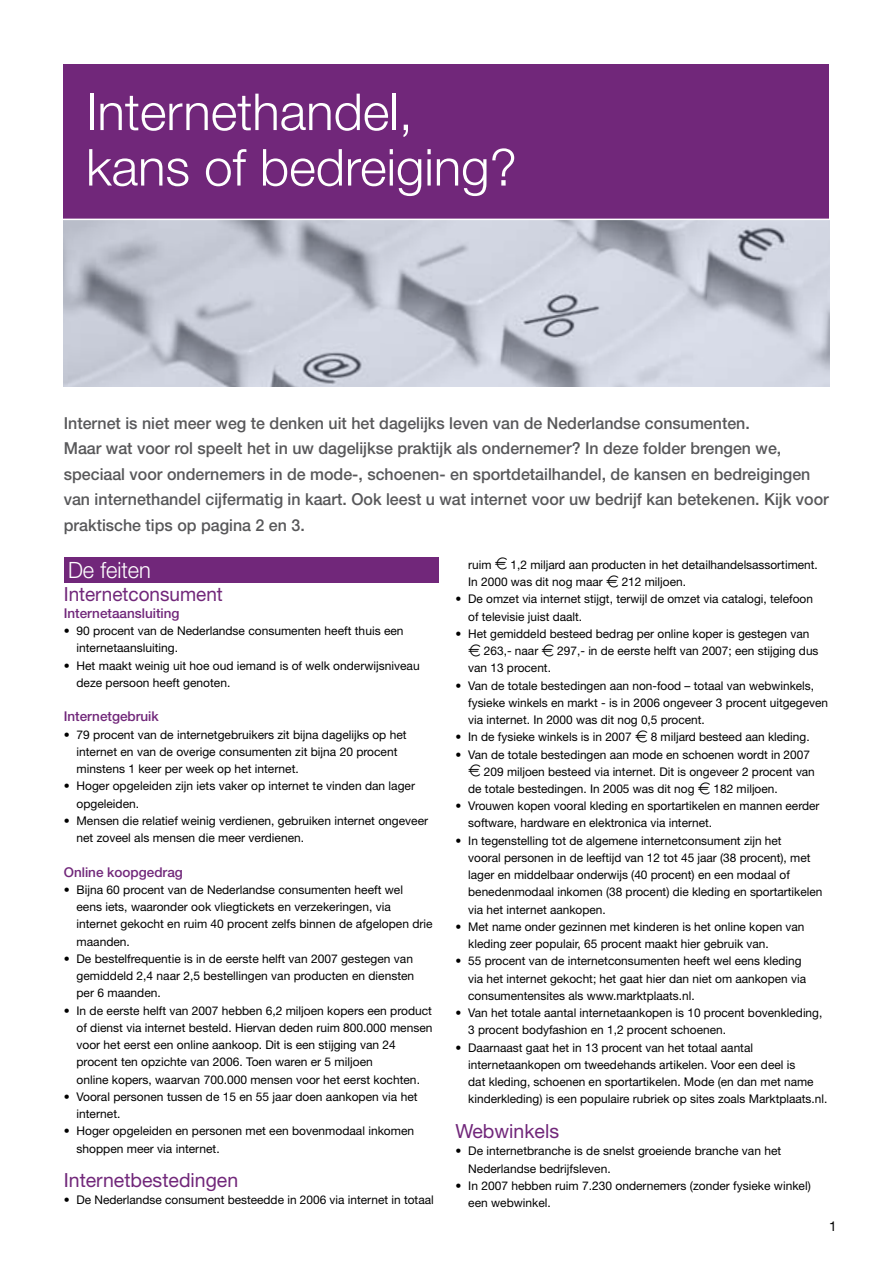
<style>
.page{position:relative;width:893px;height:1263px;background:#fff}
.page>*{position:absolute;margin:0;border:0;box-sizing:border-box;transform-origin:0 0}
.t1{font:300 51px/55.5px "Helvetica Neue";color:#fff}
.t2{font:300 22.5px "Helvetica Neue";color:#fff}
.t3{font:19.5px "Helvetica Neue";color:#71277a}
.t4{font:500 16.5px/25.5px "Helvetica Neue";color:#58585a}
.t5{font:500 13.5px "Helvetica Neue";color:#71277a}
.t6{font:13.5px "Helvetica Neue";color:#000}
.t7{font:12px/17.2px "Helvetica Neue";color:#000}
.s1{font-family:"Euro Logo"}
</style>
<div class="page">
<div style="left:64px;top:557px;width:374px;height:26px;background:#71277a"></div>
<img style="left:64px;top:220px;width:765px;height:167px">
<div style="left:64px;top:64px;width:765px;height:156px;background:#71277a"></div>
<hr style="left:50px;top:219px;width:792px;height:1px;background:#fff">
<h1 class="t1" style="left:86px;top:83px;width:432px">Internethandel, kans of bedreiging?</h1>
<p class="t4" style="left:64px;top:410px;width:766px">Internet is niet meer weg te denken uit het dagelijks leven van de Nederlandse consumenten.<br>Maar wat voor rol speelt het in uw dagelijkse praktijk als ondernemer? In deze folder brengen we, speciaal voor ondernemers in de mode-, schoenen- en sportdetailhandel, de kansen en bedreigingen van internethandel cijfermatig in kaart. Ook leest u wat internet voor uw bedrijf kan betekenen. Kijk voor praktische tips op pagina 2 en 3.</p>
<h2 class="t2" style="left:68px;top:556px;width:84px">De feiten</h2>
<h3 class="t3" style="left:64px;top:582px;width:161px">Internetconsument</h3>
<p class="t5" style="left:64px;top:605px;width:117px">Internetaansluiting</p>
<p class="t7" style="left:77px;top:622px;width:328px;text-indent:-13px">• 90 procent van de Nederlandse consumenten heeft thuis een internetaansluiting.</p>
<p class="t7" style="left:77px;top:656px;width:345px;text-indent:-13px">• Het maakt weinig uit hoe oud iemand is of welk onderwijsniveau deze persoon heeft genoten.</p>
<p class="t5" style="left:64px;top:708px;width:97px">Internetgebruik</p>
<p class="t7" style="left:77px;top:725px;width:332px;text-indent:-13px">• 79 procent van de internetgebruikers zit bijna dagelijks op het internet en van de overige consumenten zit bijna 20 procent minstens 1 keer per week op het internet.</p>
<p class="t7" style="left:77px;top:777px;width:340px;text-indent:-13px">• Hoger opgeleiden zijn iets vaker op internet te vinden dan lager opgeleiden.</p>
<p class="t7" style="left:77px;top:812px;width:353px;text-indent:-13px">• Mensen die relatief weinig verdienen, gebruiken internet ongeveer net zoveel als mensen die meer verdienen.</p>
<p class="t5" style="left:64px;top:864px;width:121px">Online koopgedrag</p>
<p class="t7" style="left:77px;top:881px;width:358px;text-indent:-13px">• Bijna 60 procent van de Nederlandse consumenten heeft wel<br>eens iets, waaronder ook vliegtickets en verzekeringen, via internet gekocht en ruim 40 procent zelfs binnen de afgelopen drie maanden.</p>
<p class="t7" style="left:77px;top:950px;width:339px;text-align:justify;text-indent:-13px">• De bestelfrequentie is in de eerste helft van 2007 gestegen van gemiddeld 2,4 naar 2,5 bestellingen van producten en diensten per 6 maanden.</p>
<p class="t7" style="left:77px;top:1001px;width:357px;text-indent:-13px">• In de eerste helft van 2007 hebben 6,2 miljoen kopers een product of dienst via internet besteld. Hiervan deden ruim 800.000 mensen voor het eerst een online aankoop. Dit is een stijging van 24 procent ten opzichte van 2006. Toen waren er 5 miljoen<br>online kopers, waarvan 700.000 mensen voor het eerst kochten.</p>
<p class="t7" style="left:77px;top:1088px;width:342px;text-indent:-13px">• Vooral personen tussen de 15 en 55 jaar doen aankopen via het internet.</p>
<p class="t7" style="left:77px;top:1122px;width:339px;text-indent:-13px">• Hoger opgeleiden en personen met een bovenmodaal inkomen shoppen meer via internet.</p>
<h3 class="t3" style="left:64px;top:1169px;width:176px">Internetbestedingen</h3>
<p class="t7" style="left:64px;top:1191px;width:371px">• De Nederlandse consument besteedde in 2006 via internet in totaal</p>
<p class="t7" style="left:468px;top:556px;width:351px">ruim <span class="s1">E</span> 1,2 miljard aan producten in het detailhandelsassortiment.<br>In 2000 was dit nog maar <span class="s1">E</span> 212 miljoen.</p>
<p class="t7" style="left:468px;top:590px;width:346px;text-indent:-13px">• De omzet via internet stijgt, terwijl de omzet via catalogi, telefoon of televisie juist daalt.</p>
<p class="t7" style="left:468px;top:625px;width:352px;text-indent:-13px">• Het gemiddeld besteed bedrag per online koper is gestegen van<br><span class="s1">E</span> 263,- naar <span class="s1">E</span> 297,- in de eerste helft van 2007; een stijging dus van 13 procent.</p>
<p class="t7" style="left:468px;top:676px;width:361px;text-indent:-13px">• Van de totale bestedingen aan non-food – totaal van webwinkels, fysieke winkels en markt - is in 2006 ongeveer 3 procent uitgegeven via internet. In 2000 was dit nog 0,5 procent.</p>
<p class="t7" style="left:455px;top:728px;width:356px">• In de fysieke winkels is in 2007 <span class="s1">E</span> 8 miljard besteed aan kleding.</p>
<p class="t7" style="left:468px;top:745px;width:348px;text-indent:-13px">• Van de totale bestedingen aan mode en schoenen wordt in 2007<br><span class="s1">E</span> 209 miljoen besteed via internet. Dit is ongeveer 2 procent van de totale bestedingen. In 2005 was dit nog <span class="s1">E</span> 182 miljoen.</p>
<p class="t7" style="left:468px;top:797px;width:353px;text-indent:-13px">• Vrouwen kopen vooral kleding en sportartikelen en mannen eerder software, hardware en elektronica via internet.</p>
<p class="t7" style="left:468px;top:832px;width:356px;text-indent:-13px">• In tegenstelling tot de algemene internetconsument zijn het<br>vooral personen in de leeftijd van 12 tot 45 jaar (38 procent), met lager en middelbaar onderwijs (40 procent) en een modaal of benedenmodaal inkomen (38 procent) die kleding en sportartikelen via het internet aankopen.</p>
<p class="t7" style="left:468px;top:918px;width:338px;text-indent:-13px">• Met name onder gezinnen met kinderen is het online kopen van kleding zeer populair, 65 procent maakt hier gebruik van.</p>
<p class="t7" style="left:468px;top:952px;width:339px;text-indent:-13px">• 55 procent van de internetconsumenten heeft wel eens kleding via het internet gekocht; het gaat hier dan niet om aankopen via consumentensites als www.marktplaats.nl.</p>
<p class="t7" style="left:468px;top:1004px;width:356px;text-indent:-13px">• Van het totale aantal internetaankopen is 10 procent bovenkleding,<br>3 procent bodyfashion en 1,2 procent schoenen.</p>
<p class="t7" style="left:468px;top:1038px;width:361px;text-indent:-13px">• Daarnaast gaat het in 13 procent van het totaal aantal internetaankopen om tweedehands artikelen. Voor een deel is<br>dat kleding, schoenen en sportartikelen. Mode (en dan met name kinderkleding) is een populaire rubriek op sites zoals Marktplaats.nl.</p>
<h3 class="t3" style="left:455px;top:1119px;width:105px">Webwinkels</h3>
<p class="t7" style="left:468px;top:1142px;width:314px;text-indent:-13px">• De internetbranche is de snelst groeiende branche van het<br>Nederlandse bedrijfsleven.</p>
<p class="t7" style="left:468px;top:1177px;width:344px;text-indent:-13px">• In 2007 hebben ruim 7.230 ondernemers (zonder fysieke winkel) een webwinkel.</p>
<p class="t6" style="left:829px;top:1218px;width:9px">1</p>
</div>
